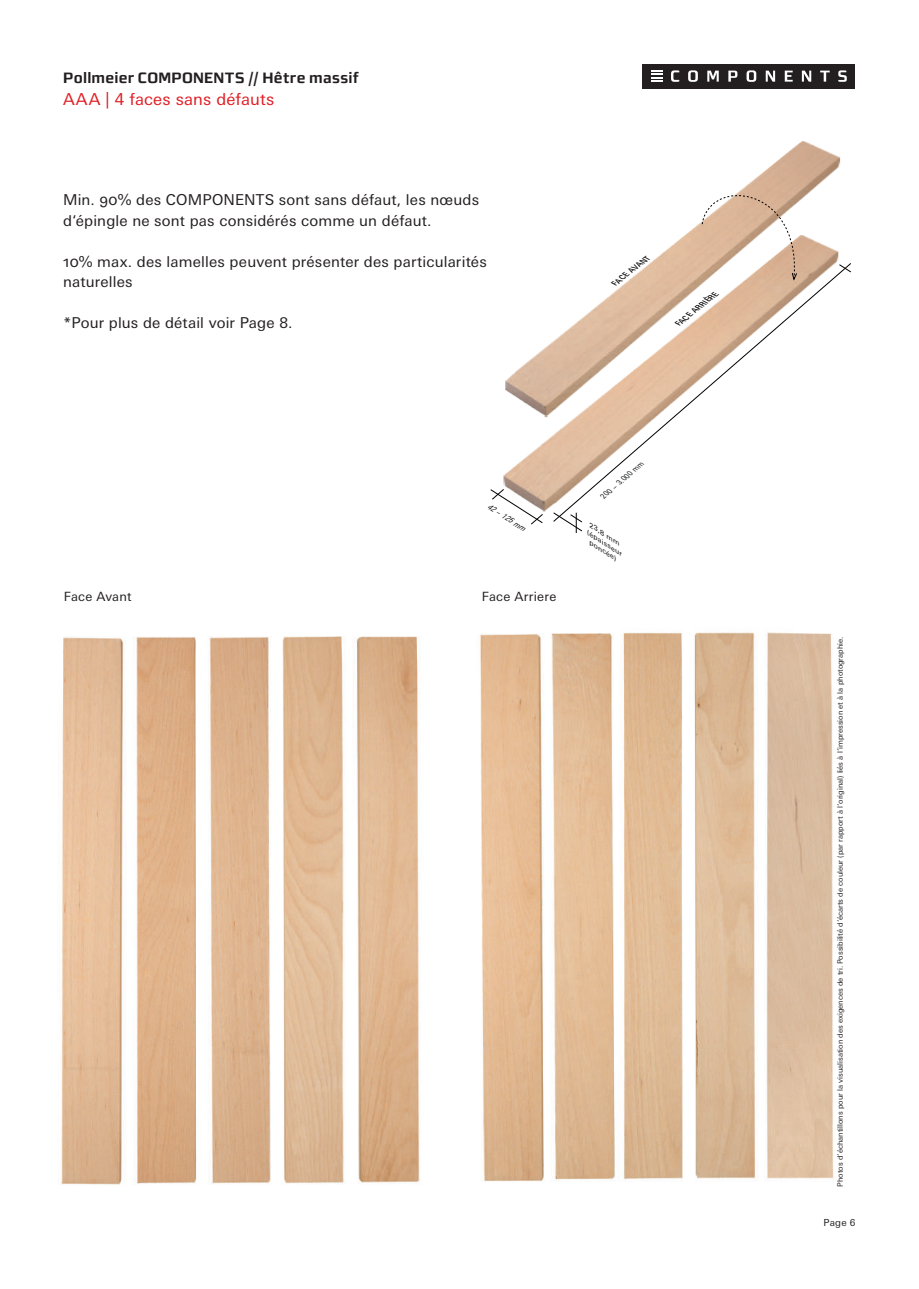
<style>
.page{position:relative;width:919px;height:1289px;background:#fff}
.page>*{position:absolute;margin:0;border:0;box-sizing:border-box;transform-origin:0 0}
.t1{font:16.5px "Univers Next W1 G";letter-spacing:.005em;color:#e01e25}
.t2{font:15px/20.4px "Univers Next W1 G";letter-spacing:.01em;color:#231f20}
.t3{font:700 15px "Morgan Sans";letter-spacing:.02em;color:#231f20}
.t4{font:12.75px "Univers Next W1 G";letter-spacing:.015em;color:#231f20}
.t5{font:9.75px "Univers Next W1 G";color:#231f20}
.t6{font:italic 500 7.65px "Univers Next W1 G";color:#000001;scale:.91 1}
.t7{font:7.5px "Univers Next W1 G";color:#231f20}
.t8{font:italic 7.5px "Univers Next W1 G";color:#000001;scale:.87 1}
.t9{font:italic 7.35px "Univers Next W1 G";color:#0e1214;scale:.89 1}
.t10{font:italic 5.85px "Univers Next W1 G";color:#000001;scale:1.4 1}
.s1{font-size:7.2px;color:#0e1214}
</style>
<div class="page">
<div style="left:642px;top:64px;width:213px;height:24px;background:#231f20"></div>
<svg style="left:671px;top:70px;width:8px;height:12px"></svg>
<svg style="left:688px;top:70px;width:9px;height:12px"></svg>
<svg style="left:707px;top:71px;width:11px;height:11px"></svg>
<svg style="left:728px;top:71px;width:9px;height:11px"></svg>
<svg style="left:746px;top:70px;width:10px;height:12px"></svg>
<svg style="left:765px;top:71px;width:10px;height:11px"></svg>
<svg style="left:784px;top:71px;width:8px;height:11px"></svg>
<svg style="left:801px;top:71px;width:10px;height:11px"></svg>
<svg style="left:820px;top:71px;width:9px;height:11px"></svg>
<svg style="left:838px;top:70px;width:8px;height:12px"></svg>
<svg style="left:651px;top:70px;width:11px;height:12px"></svg>
<img style="left:61px;top:636px;width:359px;height:549px">
<img style="left:503px;top:435px;width:50px;height:77px">
<img style="left:505px;top:141px;width:335px;height:277px">
<img style="left:480px;top:632px;width:354px;height:550px">
<svg style="left:490px;top:489px;width:53px;height:35px"></svg>
<svg style="left:553px;top:263px;width:298px;height:259px"></svg>
<svg style="left:553px;top:512px;width:29px;height:21px"></svg>
<svg style="left:839px;top:264px;width:12px;height:8px"></svg>
<svg style="left:700px;top:181px;width:100px;height:100px"></svg>
<p class="t3" style="left:63px;top:68px;width:297px">Pollmeier COMPONENTS // Hêtre massif</p>
<p class="t1" style="left:63px;top:90px;width:213px">AAA | 4 faces sans défauts</p>
<p class="t2" style="left:63px;top:190px;width:417px">Min. 90% des COMPONENTS sont sans défaut, les nœuds d‘épingle ne sont pas considérés comme un défaut.</p>
<p class="t2" style="left:63px;top:251px;width:425px">10% max. des lamelles peuvent présenter des particularités naturelles</p>
<p class="t2" style="left:63px;top:312px;width:231px">*Pour plus de détail voir Page 8.</p>
<p class="t6" style="left:611px;top:280px;width:51px;rotate:-38deg">FACE AVANT</p>
<p class="t6" style="left:674px;top:321px;width:58px;rotate:-39deg">FACE ARRIÈRE</p>
<p class="t8" style="left:490px;top:502px;width:51px;rotate:33deg">42 <span class="s1">−</span> 125 mm</p>
<p class="t4" style="left:64px;top:589px;width:69px">Face Avant</p>
<p class="t4" style="left:482px;top:589px;width:76px">Face Arriere</p>
<p class="t9" style="left:599px;top:494px;width:62px;rotate:-41deg">200 − 3.000 mm</p>
<p class="t10" style="left:592px;top:522px;width:27px;rotate:33deg">23,8 mm</p>
<p class="t10" style="left:590px;top:529px;width:31px;rotate:33deg">(épaisseur</p>
<p class="t10" style="left:592px;top:539px;width:24px;rotate:33deg">poncée)</p>
<p class="t7" style="left:835px;top:1186px;width:551px;rotate:-90deg">Photos d‘échantillons pour la visualisation des exigences de tri. Possibilité d‘écarts de couleur (par rapport à l‘original) liés à l‘impression et à la photographie.</p>
<p class="t5" style="left:823px;top:1217px;width:33px">Page 6</p>
</div>
